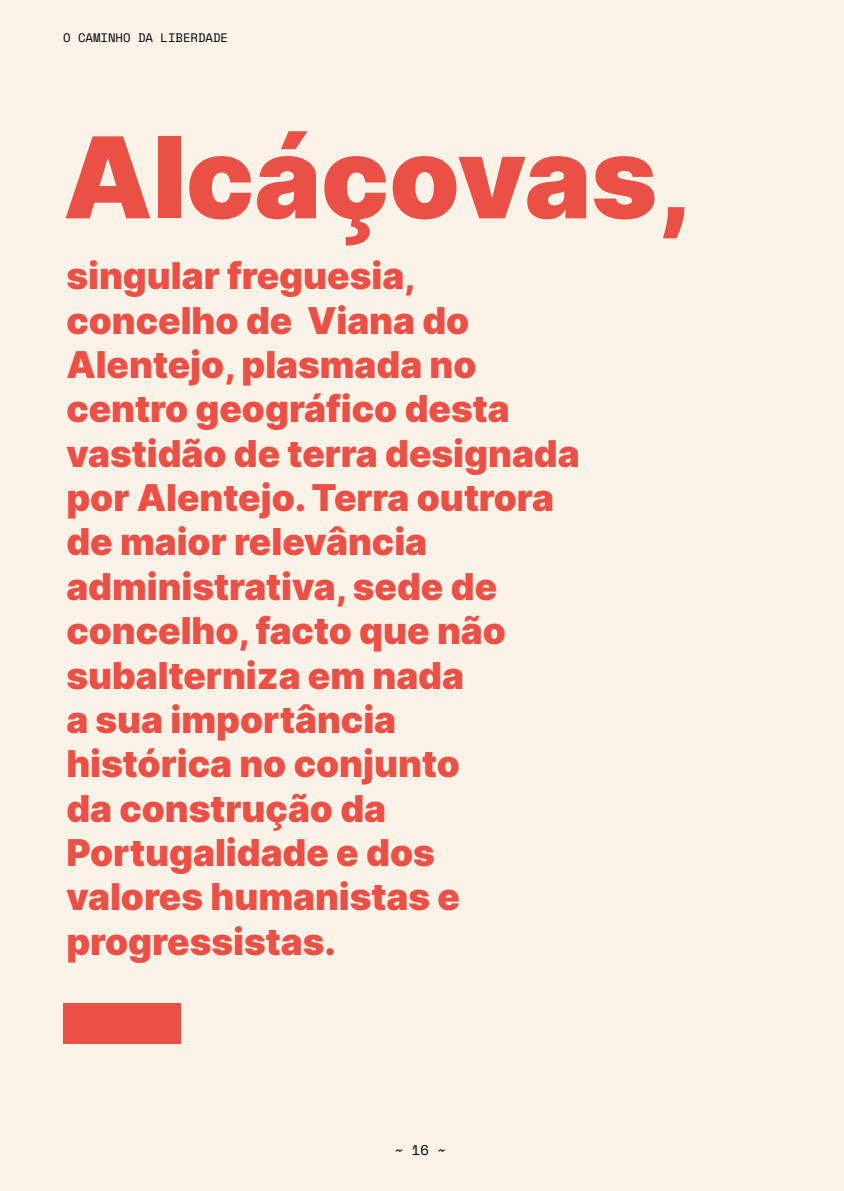
<style>
.page{position:relative;width:844px;height:1191px;background:#fff}
.page>*{position:absolute;margin:0;border:0;box-sizing:border-box;transform-origin:0 0}
.t1{font:900 112.7px "Inter";color:#ea5045}
.t2{font:900 36.93px/44.3px "Inter";color:#ea5045}
.t3{font:14px "Space Mono";color:#000}
.t4{font:12.25px "Space Mono";color:#000}
</style>
<div class="page">
<div style="left:0;top:0;width:843px;height:1191px;background:#fbf2e8"></div>
<div style="left:63px;top:1003px;width:117px;height:40px;background:#ea5045"></div>
<p class="t4" style="left:63px;top:29px;width:166px">O CAMINHO DA LIBERDADE</p>
<h1 class="t1" style="left:63px;top:95px;width:631px">Alcáçovas,</h1>
<p class="t2" style="left:66px;top:253px;width:514px">singular freguesia, concelho de Viana do<br>Alentejo, plasmada no centro geográfico desta vastidão de terra designada por Alentejo. Terra outrora de maior relevância administrativa, sede de concelho, facto que não subalterniza em nada<br>a sua importância<br>histórica no conjunto<br>da construção da<br>Portugalidade e dos valores humanistas e progressistas.</p>
<p class="t3" style="left:394px;top:1139px;width:53px">~ 16 ~</p>
</div>
